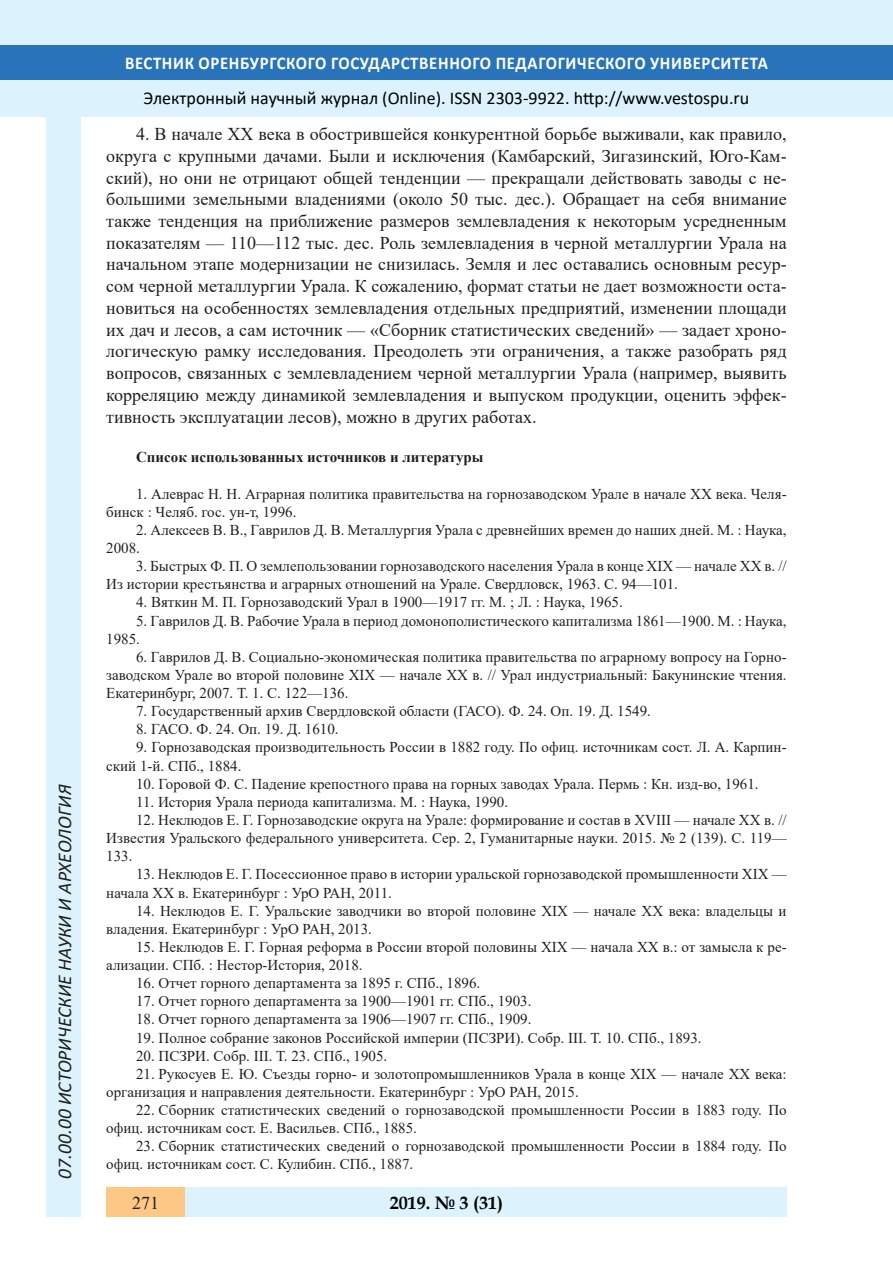
<style>
.page{position:relative;width:893px;height:1263px;background:#fff}
.page>*{position:absolute;margin:0;border:0;box-sizing:border-box;transform-origin:0 0}
.t1{font:italic 19.5px "Calibri";color:#231f20}
.Стиль2{font:18px/21.8px "Times New Roman";color:#231f20;text-align:justify}
.t2{font:18px "Calibri";color:#000}
.t3{font:700 18px "Calibri";letter-spacing:.04em;color:#fff;scale:.93 1}
.t4{font:700 18px "Book Antiqua";color:#000}
.литература{font:15px/18.1px "Times New Roman";color:#231f20}
.литература-2{font:700 15px "Times New Roman";color:#231f20}
</style>
<div class="page">
<div style="left:0;top:0;width:893px;height:116px;background:#dcf2fc"></div>
<div style="left:0;top:45px;width:893px;height:34px;background:#2873ba"></div>
<div style="left:47px;top:116px;width:34px;height:1101px;background:#dcf2fc"></div>
<div style="left:106px;top:1188px;width:681px;height:29px;background:#dcf2fc"></div>
<div style="left:106px;top:1188px;width:79px;height:29px;background:#fdc784"></div>
<h1 class="t1" style="left:51px;top:1179px;width:395px;rotate:-90deg">07.00.00 ИСТОРИЧЕСКИЕ НАУКИ И АРХЕОЛОГИЯ</h1>
<h1 class="t1" style="left:51px;top:1105px;width:206px;rotate:-90deg">БИОЛОГИЧЕСКИЕ НАУКИ</h1>
<h1 class="t1" style="left:51px;top:1169px;width:11px;rotate:-90deg">3</h1>
<p class="t3" style="left:125px;top:50px;width:693px">ВЕСТНИК ОРЕНБУРГСКОГО ГОСУДАРСТВЕННОГО ПЕДАГОГИЧЕСКОГО УНИВЕРСИТЕТА</p>
<p class="t2" style="left:144px;top:85px;width:607px">Электронный научный журнал (Online). ISSN 2303-9922. http://www.vestospu.ru</p>
<p class="t2" style="left:583px;top:85px;width:13px">t</p>
<p class="t2" style="left:583px;top:85px;width:13px">t</p>
<p class="Стиль2" style="left:106px;top:123px;width:682px;text-indent:30px">4. В начале ХХ века в обострившейся конкурентной борьбе выживали, как правило, округа с крупными дачами. Были и исключения (Камбарский, Зигазинский, Юго-Кам&shy;ский), но они не отрицают общей тенденции — прекращали действовать заводы с не&shy;большими земельными владениями (около 50 тыс. дес.). Обращает на себя внимание также тенденция на приближение размеров землевладения к некоторым усредненным показателям — 110—112 тыс. дес. Роль землевладения в черной металлургии Урала на начальном этапе модернизации не снизилась. Земля и лес оставались основным ресур&shy;сом черной металлургии Урала. К сожалению, формат статьи не дает возможности оста&shy;новиться на особенностях землевладения отдельных предприятий, изменении площади их дач и лесов, а сам источник — «Сборник статистических сведений» — задает хроно&shy;логическую рамку исследования. Преодолеть эти ограничения, а также разобрать ряд вопросов, связанных с землевладением черной металлургии Урала (например, выявить корреляцию между динамикой землевладения и выпуском продукции, оценить эффек&shy;тивность эксплуатации лесов), можно в других работах.</p>
<p class="литература-2" style="left:136px;top:447px;width:349px">Список использованных источников и литературы</p>
<p class="литература" style="left:106px;top:484px;width:682px;text-indent:30px">1. Алеврас Н. Н. Аграрная политика правительства на горнозаводском Урале в начале XX века. Челя&shy;бинск : Челяб. гос. ун-т, 1996.</p>
<p class="литература" style="left:106px;top:520px;width:682px;text-indent:30px">2. Алексеев В. В., Гаврилов Д. В. Металлургия Урала с древнейших времен до наших дней. М. : Наука,<br>2008.</p>
<p class="литература" style="left:106px;top:557px;width:682px;text-indent:30px">3. Быстрых Ф. П. О землепользовании горнозаводского населения Урала в конце XIX — начале XX в. //<br>Из истории крестьянства и аграрных отношений на Урале. Свердловск, 1963. С. 94—101.</p>
<p class="литература" style="left:136px;top:593px;width:488px">4. Вяткин М. П. Горнозаводский Урал в 1900—1917 гг. М. ; Л. : Наука, 1965.</p>
<p class="литература" style="left:106px;top:611px;width:682px;text-indent:30px">5. Гаврилов Д. В. Рабочие Урала в период домонополистического капитализма 1861—1900. М. : Наука,<br>1985.</p>
<p class="литература" style="left:106px;top:647px;width:682px;text-align:justify;text-indent:30px">6. Гаврилов Д. В. Социально-экономическая политика правительства по аграрному вопросу на Горно&shy;заводском Урале во второй половине XIX — начале XX в. // Урал индустриальный: Бакунинские чтения.<br>Екатеринбург, 2007. Т. 1. С. 122—136.</p>
<p class="литература" style="left:136px;top:702px;width:516px">7. Государственный архив Свердловской области (ГАСО). Ф. 24. Оп. 19. Д. 1549.</p>
<p class="литература" style="left:136px;top:720px;width:204px">8. ГАСО. Ф. 24. Оп. 19. Д. 1610.</p>
<p class="литература" style="left:106px;top:738px;width:682px;text-indent:30px">9. Горнозаводская производительность России в 1882 году. По офиц. источникам сост. Л. А. Карпин&shy;ский 1-й. СПб., 1884.</p>
<p class="литература" style="left:136px;top:774px;width:624px">10. Горовой Ф. С. Падение крепостного права на горных заводах Урала. Пермь : Кн. изд-во, 1961.</p>
<p class="литература" style="left:136px;top:792px;width:374px">11. История Урала периода капитализма. М. : Наука, 1990.</p>
<p class="литература" style="left:106px;top:810px;width:682px;text-align:justify;text-indent:30px">12. Неклюдов Е. Г. Горнозаводские округа на Урале: формирование и состав в XVIII — начале XX в. // Известия Уральского федерального университета. Сер. 2, Гуманитарные науки. 2015. № 2 (139). С. 119— 133.</p>
<p class="литература" style="left:106px;top:865px;width:682px;text-indent:30px">13. Неклюдов Е. Г. Посессионное право в истории уральской горнозаводской промышленности XIX — начала XX в. Екатеринбург : УрО РАН, 2011.</p>
<p class="литература" style="left:106px;top:901px;width:682px;text-indent:30px">14. Неклюдов Е. Г. Уральские заводчики во второй половине XIX — начале ХХ века: владельцы и владения. Екатеринбург : УрО РАН, 2013.</p>
<p class="литература" style="left:106px;top:937px;width:682px;text-indent:30px">15. Неклюдов Е. Г. Горная реформа в России второй половины XIX — начала XX в.: от замысла к ре&shy;ализации. СПб. : Нестор-История, 2018.</p>
<p class="литература" style="left:136px;top:973px;width:346px">16. Отчет горного департамента за 1895 г. СПб., 1896.</p>
<p class="литература" style="left:136px;top:992px;width:397px">17. Отчет горного департамента за 1900—1901 гг. СПб., 1903.</p>
<p class="литература" style="left:136px;top:1010px;width:397px">18. Отчет горного департамента за 1906—1907 гг. СПб., 1909.</p>
<p class="литература" style="left:136px;top:1028px;width:567px">19. Полное собрание законов Российской империи (ПСЗРИ). Собр. III. Т. 10. СПб., 1893.</p>
<p class="литература" style="left:136px;top:1046px;width:253px">20. ПСЗРИ. Собр. III. Т. 23. СПб., 1905.</p>
<p class="литература" style="left:106px;top:1064px;width:682px;text-indent:30px">21. Рукосуев Е. Ю. Съезды горно- и золотопромышленников Урала в конце XIX — начале XX века: организация и направления деятельности. Екатеринбург : УрО РАН, 2015.</p>
<p class="литература" style="left:106px;top:1100px;width:682px;text-indent:30px">22. Сборник статистических сведений о горнозаводской промышленности России в 1883 году. По офиц. источникам сост. Е. Васильев. СПб., 1885.</p>
<p class="литература" style="left:106px;top:1137px;width:682px;text-indent:30px">23. Сборник статистических сведений о горнозаводской промышленности России в 1884 году. По офиц. источникам сост. С. Кулибин. СПб., 1887.</p>
<p class="t4" style="left:390px;top:1190px;width:115px">2019. № 3 (31)</p>
<p class="Стиль2" style="left:132px;top:1191px;width:28px">271</p>
<p class="t4" style="left:460px;top:1190px;width:39px">2 6</p>
<p class="t4" style="left:417px;top:1190px;width:10px">8</p>
<p class="t4" style="left:460px;top:1190px;width:39px">1 25</p>
</div>
